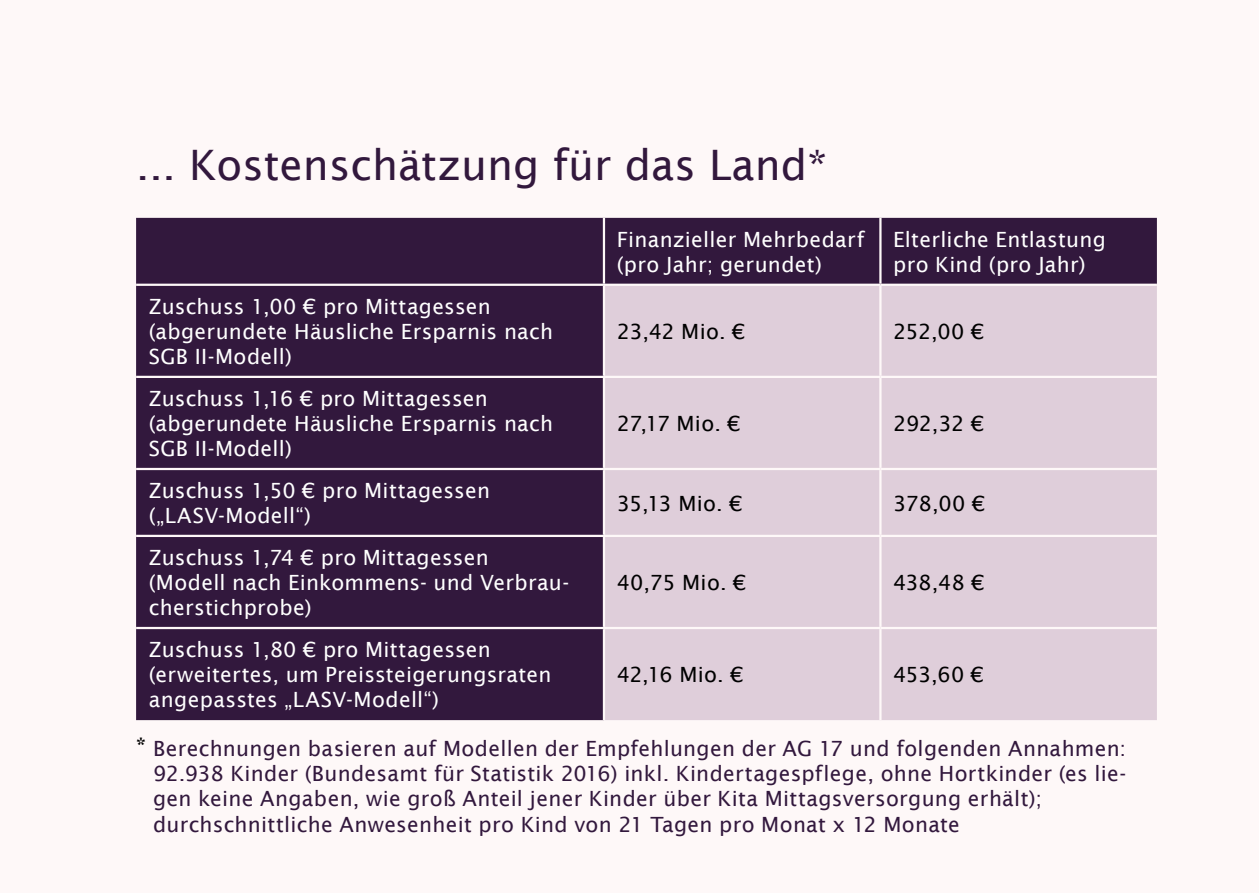
<style>
.page{position:relative;width:1259px;height:893px;background:#fef8f8}
.page>*{position:absolute;margin:0;border:0;box-sizing:border-box;transform-origin:0 0}
.t1{font:42px "Lucida Sans";color:#32183d}
.t2{font:21px/25.2px "Lucida Sans";letter-spacing:.015em;color:#fff}
.t3{font:21px/25.2px "Lucida Sans";letter-spacing:.015em;color:#32183d}
.t4{font:21px "Lucida Sans";letter-spacing:-.02em;color:#000}
.t5{font:600 21px "Lucida Sans";color:#000}
</style>
<div class="page">
<div style="left:136px;top:218px;width:1021px;height:502px;background:#32183d"></div>
<div style="left:605px;top:286px;width:552px;height:434px;background:#dfceda"></div>
<hr style="left:136px;top:376px;width:468px;height:2px;background:#fef8f8">
<hr style="left:136px;top:468px;width:468px;height:2px;background:#fef8f8">
<hr style="left:136px;top:535px;width:468px;height:2px;background:#fef8f8">
<hr style="left:136px;top:627px;width:468px;height:2px;background:#fef8f8">
<hr style="left:136px;top:284px;width:468px;height:2px;background:#fef8f8">
<hr style="left:603px;top:218px;width:2px;height:66px;background:#fef8f8">
<hr style="left:604px;top:284px;width:276px;height:2px;background:#fef8f8">
<hr style="left:603px;top:286px;width:2px;height:90px;background:#fef8f8">
<hr style="left:604px;top:376px;width:276px;height:2px;background:#fef8f8">
<hr style="left:603px;top:378px;width:2px;height:90px;background:#fef8f8">
<hr style="left:604px;top:468px;width:276px;height:2px;background:#fef8f8">
<hr style="left:603px;top:470px;width:2px;height:65px;background:#fef8f8">
<hr style="left:604px;top:535px;width:276px;height:2px;background:#fef8f8">
<hr style="left:603px;top:537px;width:2px;height:90px;background:#fef8f8">
<hr style="left:604px;top:627px;width:276px;height:2px;background:#fef8f8">
<hr style="left:603px;top:629px;width:2px;height:91px;background:#fef8f8">
<hr style="left:879px;top:218px;width:2px;height:66px;background:#fef8f8">
<hr style="left:880px;top:284px;width:277px;height:2px;background:#fef8f8">
<hr style="left:879px;top:286px;width:2px;height:90px;background:#fef8f8">
<hr style="left:880px;top:376px;width:277px;height:2px;background:#fef8f8">
<hr style="left:879px;top:378px;width:2px;height:90px;background:#fef8f8">
<hr style="left:880px;top:468px;width:277px;height:2px;background:#fef8f8">
<hr style="left:879px;top:470px;width:2px;height:65px;background:#fef8f8">
<hr style="left:880px;top:535px;width:277px;height:2px;background:#fef8f8">
<hr style="left:879px;top:537px;width:2px;height:90px;background:#fef8f8">
<hr style="left:880px;top:627px;width:277px;height:2px;background:#fef8f8">
<hr style="left:879px;top:629px;width:2px;height:91px;background:#fef8f8">
<h1 class="t1" style="left:136px;top:141px;width:693px">... Kostenschätzung für das Land*</h1>
<p class="t2" style="left:149px;top:294px;width:406px">Zuschuss 1,00 € pro Mittagessen (abgerundete Häusliche Ersparnis nach<br>SGB II-Modell)</p>
<p class="t2" style="left:149px;top:386px;width:406px">Zuschuss 1,16 € pro Mittagessen (abgerundete Häusliche Ersparnis nach<br>SGB II-Modell)</p>
<p class="t2" style="left:149px;top:478px;width:343px">Zuschuss 1,50 € pro Mittagessen („LASV-Modell“)</p>
<p class="t2" style="left:149px;top:545px;width:422px">Zuschuss 1,74 € pro Mittagessen (Modell nach Einkommens- und Verbrau&shy;cherstichprobe)</p>
<p class="t2" style="left:149px;top:637px;width:404px">Zuschuss 1,80 € pro Mittagessen (erweitertes, um Preissteigerungsraten angepasstes „LASV-Modell“)</p>
<p class="t2" style="left:617px;top:227px;width:249px">Finanzieller Mehrbedarf (pro Jahr; gerundet)</p>
<p class="t2" style="left:893px;top:227px;width:214px">Elterliche Entlastung pro Kind (pro Jahr)</p>
<p class="t4" style="left:617px;top:319px;width:130px">23,42 Mio. €</p>
<p class="t4" style="left:893px;top:319px;width:93px">252,00 €</p>
<p class="t4" style="left:617px;top:412px;width:126px">27,17 Mio. €</p>
<p class="t4" style="left:893px;top:412px;width:93px">292,32 €</p>
<p class="t4" style="left:617px;top:491px;width:127px">35,13 Mio. €</p>
<p class="t4" style="left:893px;top:491px;width:94px">378,00 €</p>
<p class="t4" style="left:617px;top:571px;width:131px">40,75 Mio. €</p>
<p class="t4" style="left:893px;top:571px;width:93px">438,48 €</p>
<p class="t4" style="left:617px;top:663px;width:128px">42,16 Mio. €</p>
<p class="t4" style="left:893px;top:663px;width:93px">453,60 €</p>
<p class="t5" style="left:136px;top:734px;width:11px">*</p>
<p class="t3" style="left:153px;top:736px;width:974px">Berechnungen basieren auf Modellen der Empfehlungen der AG 17 und folgenden Annahmen:<br>92.938 Kinder (Bundesamt für Statistik 2016) inkl. Kindertagespflege, ohne Hortkinder (es lie&shy;gen keine Angaben, wie groß Anteil jener Kinder über Kita Mittagsversorgung erhält); durchschnittliche Anwesenheit pro Kind von 21 Tagen pro Monat x 12 Monate</p>
</div>
